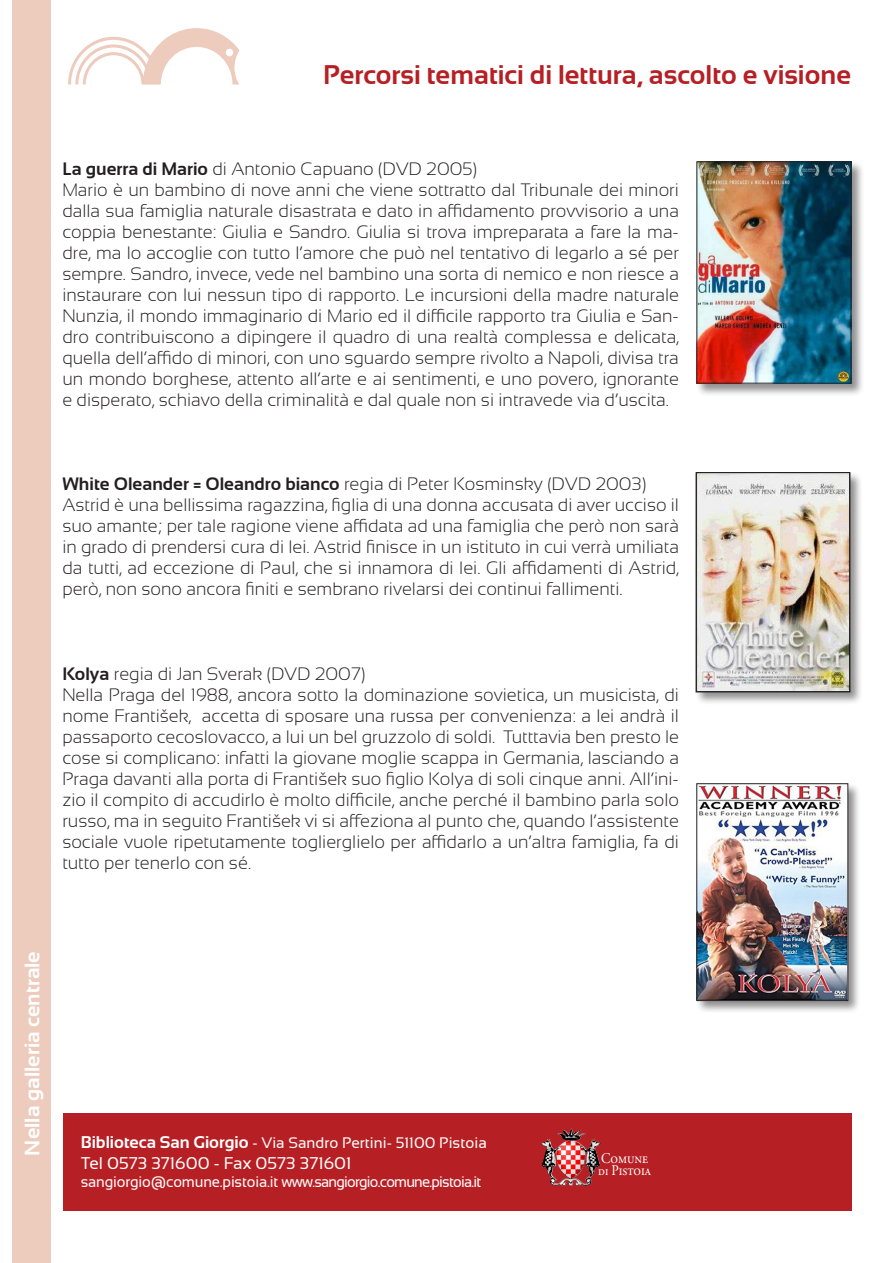
<style>
.page{position:relative;width:893px;height:1263px;background:#fff}
.page>*{position:absolute;margin:0;border:0;box-sizing:border-box;transform-origin:0 0}
.t1{font:700 27px "Sansation";color:#b62024}
.t2{font:700 21px "Sansation";color:#fff}
.Predefinito{font:300 18px/21px "Sansation";color:#231f20;text-align:justify}
.t3{font:16.95px "Sansation";color:#fff}
.t4{font:15.3px "Sansation";letter-spacing:-.05em;color:#fff}
.t5{font:15.3px "Sansation";letter-spacing:-.01em;color:#fff}
.t6{font:14.85px "Adobe Garamond Pro";color:#fff;scale:.9 1}
.s1{font-weight:700}
.s2{font-weight:700;font-size:16.95px}
.s3{font-size:13.2px}
</style>
<div class="page">
<svg style="left:68px;top:28px;width:172px;height:57px"></svg>
<div style="left:63px;top:1113px;width:788px;height:97px;background:#b62024"></div>
<img style="left:541px;top:1128px;width:60px;height:58px">
<div style="left:13px;top:0;width:38px;height:1263px;background:#edcbbd"></div>
<div style="left:696px;top:783px;width:165px;height:231px;background:#231f20;opacity:.5"></div>
<img style="left:699px;top:785px;width:147px;height:214px">
<div style="left:697px;top:783px;width:151px;height:218px;border:1px solid #231f20"></div>
<div style="left:695px;top:472px;width:168px;height:233px;background:#231f20;opacity:.5"></div>
<img style="left:698px;top:474px;width:150px;height:216px">
<div style="left:696px;top:472px;width:154px;height:220px;border:1px solid #231f20"></div>
<div style="left:696px;top:161px;width:168px;height:235px;background:#231f20;opacity:.5"></div>
<img style="left:699px;top:164px;width:150px;height:217px">
<div style="left:697px;top:162px;width:154px;height:221px;border:1px solid #231f20"></div>
<p class="t1" style="left:323px;top:60px;width:529px">Percorsi tematici di lettura, ascolto e visione</p>
<p class="Predefinito" style="left:62px;top:158px;width:416px"><span class="s1">La guerra di Mario</span> di Antonio Capuano (DVD 2005)</p>
<p class="Predefinito" style="left:62px;top:179px;width:618px">Mario è un bambino di nove anni che viene sottratto dal Tribunale dei minori dalla sua famiglia naturale disastrata e dato in affidamento provvisorio a una coppia benestante: Giulia e Sandro. Giulia si trova impreparata a fare la ma&shy;dre, ma lo accoglie con tutto l’amore che può nel tentativo di legarlo a sé per sempre. Sandro, invece, vede nel bambino una sorta di nemico e non riesce a instaurare con lui nessun tipo di rapporto. Le incursioni della madre naturale Nunzia, il mondo immaginario di Mario ed il difficile rapporto tra Giulia e San&shy;dro contribuiscono a dipingere il quadro di una realtà complessa e delicata, quella dell’affido di minori, con uno sguardo sempre rivolto a Napoli, divisa tra un mondo borghese, attento all’arte e ai sentimenti, e uno povero, ignorante e disperato, schiavo della criminalità e dal quale non si intravede via d’uscita.</p>
<p class="Predefinito" style="left:62px;top:474px;width:585px"><span class="s1">White Oleander = Oleandro bianco</span> regia di Peter Kosminsky (DVD 2003)</p>
<p class="Predefinito" style="left:62px;top:495px;width:618px">Astrid è una bellissima ragazzina, figlia di una donna accusata di aver ucciso il suo amante; per tale ragione viene affidata ad una famiglia che però non sarà in grado di prendersi cura di lei. Astrid finisce in un istituto in cui verrà umiliata da tutti, ad eccezione di Paul, che si innamora di lei. Gli affidamenti di Astrid, però, non sono ancora finiti e sembrano rivelarsi dei continui fallimenti.</p>
<p class="Predefinito" style="left:62px;top:663px;width:305px"><span class="s1">Kolya</span> regia di Jan Sverak (DVD 2007)</p>
<p class="Predefinito" style="left:62px;top:684px;width:618px">Nella Praga del 1988, ancora sotto la dominazione sovietica, un musicista, di nome František, accetta di sposare una russa per convenienza: a lei andrà il passaporto cecoslovacco, a lui un bel gruzzolo di soldi. Tutttavia ben presto le cose si complicano: infatti la giovane moglie scappa in Germania, lasciando a Praga davanti alla porta di František suo figlio Kolya di soli cinque anni. All’ini&shy;zio il compito di accudirlo è molto difficile, anche perché il bambino parla solo russo, ma in seguito František vi si affeziona al punto che, quando l’assistente sociale vuole ripetutamente toglierglielo per affidarlo a un’altra famiglia, fa di tutto per tenerlo con sé.</p>
<p class="t2" style="left:20px;top:1155px;width:206px;rotate:-90deg">Nella galleria centrale</p>
<p class="t5" style="left:81px;top:1134px;width:407px"><span class="s2">Biblioteca San Giorgio</span> - Via Sandro Pertini- 51100 Pistoia</p>
<p class="t3" style="left:81px;top:1153px;width:272px">Tel 0573 371600 - Fax 0573 371601</p>
<p class="t4" style="left:81px;top:1173px;width:402px">sangiorgio@comune.pistoia.it www.sangiorgio.comune.pistoia.it</p>
<p class="t6" style="left:601px;top:1149px;width:54px">Comune</p>
<p class="t6" style="left:598px;top:1161px;width:60px"><span class="s3">di</span> Pistoia</p>
</div>
